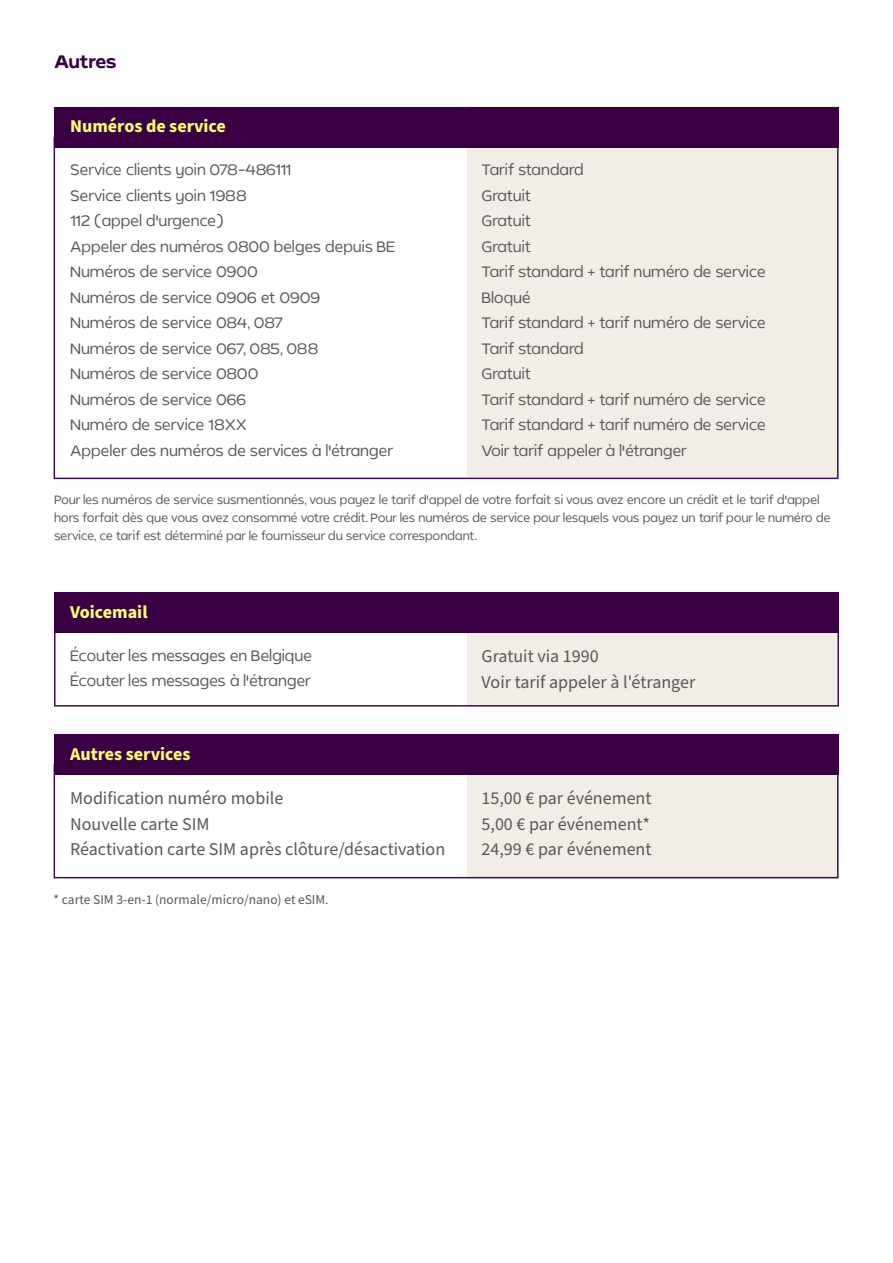
<style>
.page{position:relative;width:893px;height:1263px;background:#fff}
.page>*{position:absolute;margin:0;border:0;box-sizing:border-box;transform-origin:0 0}
.t1{font:18px "Source Sans Pro";color:#57585a}
.t2{font:700 18px "Source Sans Pro";color:#ffff6c}
.t3{font:700 18px "Byrd";letter-spacing:-.04em;color:#380043}
.Alineastijl_1{font:300 15px "Byrd";letter-spacing:-.02em;color:#57585a}
.t4{font:13.5px "Source Sans Pro";color:#57585a}
.Alineastijl_3{font:300 12px/18px "Byrd";letter-spacing:-.02em;color:#57585a}
</style>
<div class="page">
<div style="left:467px;top:107px;width:371px;height:372px;background:#f2eee7"></div>
<div style="left:54px;top:107px;width:784px;height:40px;background:#380043"></div>
<div style="left:467px;top:592px;width:371px;height:114px;background:#f2eee7"></div>
<div style="left:54px;top:623px;width:785px;height:83px;border:2px solid #3b1151"></div>
<div style="left:54px;top:592px;width:785px;height:41px;background:#380043"></div>
<div style="left:467px;top:734px;width:371px;height:144px;background:#f2eee7"></div>
<div style="left:54px;top:764px;width:784px;height:114px;border:2px solid #3b1151"></div>
<div style="left:54px;top:734px;width:784px;height:41px;background:#380043"></div>
<p class="t3" style="left:54px;top:49px;width:64px">Autres</p>
<p class="t2" style="left:70px;top:114px;width:157px">Numéros de service</p>
<p class="Alineastijl_1" style="left:482px;top:159px;width:103px">Tarif standard</p>
<p class="Alineastijl_1" style="left:482px;top:185px;width:51px">Gratuit</p>
<p class="Alineastijl_1" style="left:482px;top:210px;width:51px">Gratuit</p>
<p class="Alineastijl_1" style="left:482px;top:236px;width:51px">Gratuit</p>
<p class="Alineastijl_1" style="left:482px;top:261px;width:286px">Tarif standard + tarif numéro de service</p>
<p class="Alineastijl_1" style="left:482px;top:287px;width:51px">Bloqué</p>
<p class="Alineastijl_1" style="left:482px;top:312px;width:286px">Tarif standard + tarif numéro de service</p>
<p class="Alineastijl_1" style="left:482px;top:338px;width:103px">Tarif standard</p>
<p class="Alineastijl_1" style="left:482px;top:363px;width:51px">Gratuit</p>
<p class="Alineastijl_1" style="left:482px;top:389px;width:286px">Tarif standard + tarif numéro de service</p>
<p class="Alineastijl_1" style="left:482px;top:414px;width:286px">Tarif standard + tarif numéro de service</p>
<p class="Alineastijl_1" style="left:482px;top:440px;width:207px">Voir tarif appeler à l'étranger</p>
<p class="Alineastijl_3" style="left:54px;top:490px;width:778px">Pour les numéros de service susmentionnés, vous payez le tarif d'appel de votre forfait si vous avez encore un crédit et le tarif d'appel hors forfait dès que vous avez consommé votre crédit. Pour les numéros de service pour lesquels vous payez un tarif pour le numéro de service, ce tarif est déterminé par le fournisseur du service correspondant.</p>
<p class="Alineastijl_1" style="left:70px;top:159px;width:223px">Service clients yoin 078-486111</p>
<p class="Alineastijl_1" style="left:70px;top:185px;width:178px">Service clients yoin 1988</p>
<p class="Alineastijl_1" style="left:70px;top:210px;width:155px">112 (appel d'urgence)</p>
<p class="Alineastijl_1" style="left:70px;top:236px;width:327px">Appeler des numéros 0800 belges depuis BE</p>
<p class="Alineastijl_1" style="left:70px;top:261px;width:189px">Numéros de service 0900</p>
<p class="Alineastijl_1" style="left:70px;top:287px;width:252px">Numéros de service 0906 et 0909</p>
<p class="Alineastijl_1" style="left:70px;top:312px;width:214px">Numéros de service 084, 087</p>
<p class="Alineastijl_1" style="left:70px;top:338px;width:250px">Numéros de service 067, 085, 088</p>
<p class="Alineastijl_1" style="left:70px;top:363px;width:190px">Numéros de service 0800</p>
<p class="Alineastijl_1" style="left:70px;top:389px;width:178px">Numéros de service 066</p>
<p class="Alineastijl_1" style="left:70px;top:414px;width:178px">Numéro de service 18XX</p>
<p class="Alineastijl_1" style="left:70px;top:440px;width:325px">Appeler des numéros de services à l'étranger</p>
<p class="t2" style="left:70px;top:600px;width:79px">Voicemail</p>
<p class="Alineastijl_1" style="left:70px;top:645px;width:243px">Écouter les messages en Belgique</p>
<p class="Alineastijl_1" style="left:70px;top:670px;width:243px">Écouter les messages à l'étranger</p>
<p class="t2" style="left:70px;top:741px;width:122px">Autres services</p>
<p class="t1" style="left:70px;top:786px;width:215px">Modification numéro mobile</p>
<p class="t1" style="left:70px;top:812px;width:141px">Nouvelle carte SIM</p>
<p class="t1" style="left:70px;top:837px;width:377px">Réactivation carte SIM après clôture/désactivation</p>
<p class="t4" style="left:54px;top:891px;width:277px">* carte SIM 3-en-1 (normale/micro/nano) et eSIM.</p>
<p class="t1" style="left:482px;top:644px;width:119px">Gratuit via 1990</p>
<p class="t1" style="left:482px;top:670px;width:215px">Voir tarif appeler à l'étranger</p>
<p class="t1" style="left:482px;top:786px;width:171px">15,00 € par événement</p>
<p class="t1" style="left:482px;top:812px;width:170px">5,00 € par événement*</p>
<p class="t1" style="left:482px;top:837px;width:171px">24,99 € par événement</p>
</div>
